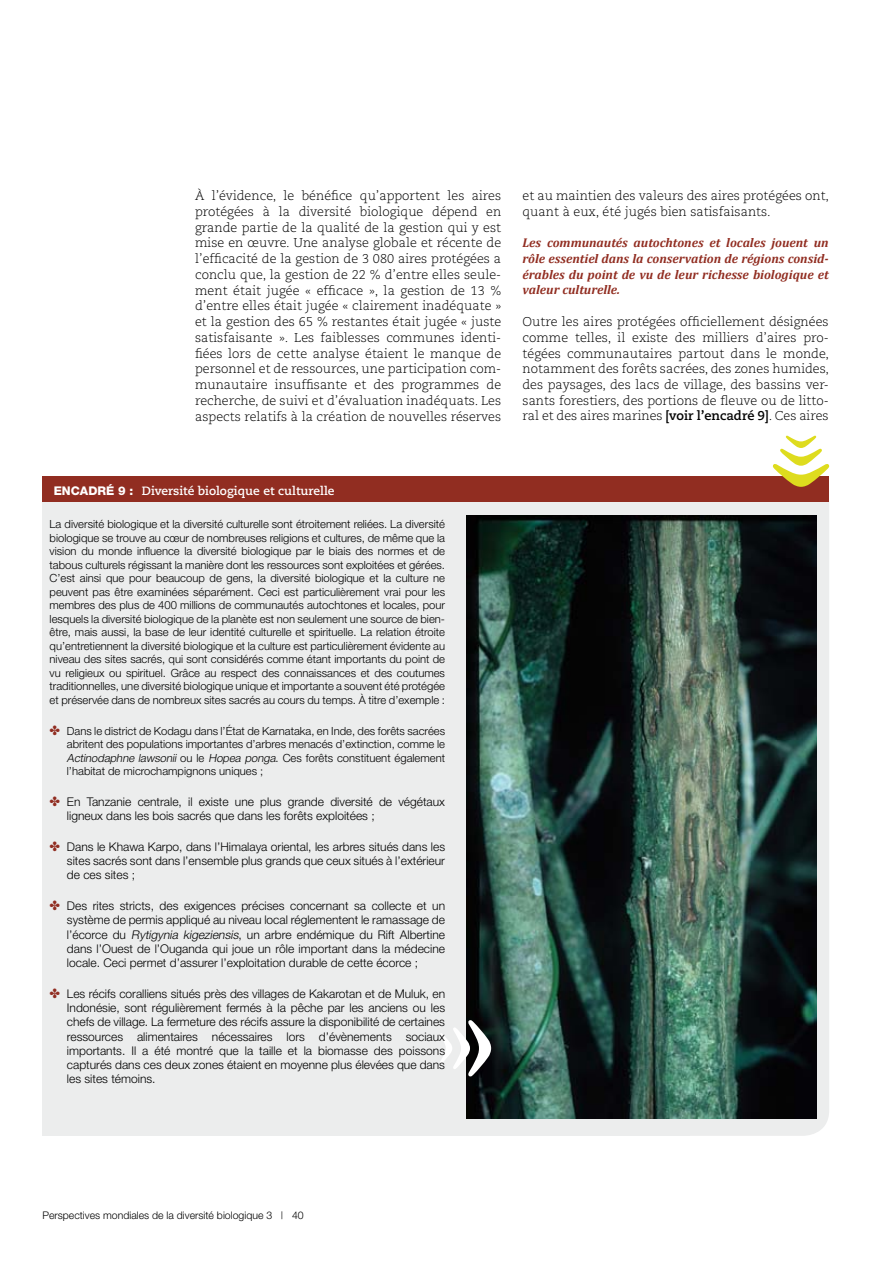
<style>
.page{position:relative;width:893px;height:1263px;background:#fff}
.page>*{position:absolute;margin:0;border:0;box-sizing:border-box;transform-origin:0 0}
.t1{font:300 12.75px/15.8px "Caecilia LT Std";color:#000;text-align:justify}
.t2{font:italic 700 12.75px/15.8px "Cambria";color:#912d21;text-align:justify}
.t3{font:300 12px/14.2px "Helvetica Neue";color:#000;text-align:justify}
.t4{font:700 12px "Caecilia LT Std";color:#fff}
.t5{font:300 11.25px/13.5px "Helvetica Neue";color:#000;text-align:justify}
.t6{font:300 10.5px "Helvetica Neue";color:#000}
.s1{font-weight:700}
.s2{font-family:"Helvetica Neue";font-weight:800}
.s3{color:#912d21}
.s4{font-style:italic}
</style>
<div class="page">
<div style="left:660px;top:477px;width:169px;height:659px;background:#eceded;border-radius:26px"></div>
<div style="left:43px;top:487px;width:647px;height:649px;background:#eceded"></div>
<div style="left:43px;top:476px;width:786px;height:25px;background:#912d21"></div>
<svg style="left:773px;top:435px;width:56px;height:52px"></svg>
<img style="left:466px;top:515px;width:350px;height:603px">
<svg style="left:440px;top:1020px;width:51px;height:57px"></svg>
<p class="t1" style="left:195px;top:188px;width:308px">À l’évidence, le bénéfice qu’apportent les aires protégées à la diversité biologique dépend en grande partie de la qualité de la gestion qui y est mise en œuvre. Une analyse globale et récente de l’efficacité de la gestion de 3 080 aires protégées a conclu que, la gestion de 22 % d’entre elles seule&shy;ment était jugée « efficace », la gestion de 13 % d’entre elles était jugée « clairement inadéquate » et la gestion des 65 % restantes était jugée « juste satisfaisante ». Les faiblesses communes identi&shy;fiées lors de cette analyse étaient le manque de personnel et de ressources, une participation com&shy;munautaire insuffisante et des programmes de recherche, de suivi et d’évaluation inadéquats. Les aspects relatifs à la création de nouvelles réserves</p>
<p class="t1" style="left:522px;top:188px;width:308px">et au maintien des valeurs des aires protégées ont, quant à eux, été jugés bien satisfaisants.</p>
<p class="t2" style="left:522px;top:235px;width:308px">Les communautés autochtones et locales jouent un rôle essentiel dans la conservation de régions consid&shy;érables du point de vu de leur richesse biologique et valeur culturelle.</p>
<p class="t1" style="left:522px;top:314px;width:308px">Outre les aires protégées officiellement désignées comme telles, il existe des milliers d’aires pro&shy;tégées communautaires partout dans le monde, notamment des forêts sacrées, des zones humides, des paysages, des lacs de village, des bassins ver&shy;sants forestiers, des portions de fleuve ou de litto&shy;ral et des aires marines <span class="s1">[voir l’encadré 9]</span>. Ces aires</p>
<p class="t4" style="left:54px;top:483px;width:282px"><span class="s2">ENCADRÉ 9 :</span> Diversité biologique et culturelle</p>
<p class="t5" style="left:50px;top:517px;width:397px">La diversité biologique et la diversité culturelle sont étroitement reliées. La diversité biologique se trouve au cœur de nombreuses religions et cultures, de même que la vision du monde influence la diversité biologique par le biais des normes et de tabous culturels régissant la manière dont les ressources sont exploitées et gérées.<br>C’est ainsi que pour beaucoup de gens, la diversité biologique et la culture ne peuvent pas être examinées séparément. Ceci est particulièrement vrai pour les membres des plus de 400 millions de communautés autochtones et locales, pour lesquels la diversité biologique de la planète est non seulement une source de bien&shy;être, mais aussi, la base de leur identité culturelle et spirituelle. La relation étroite qu’entretiennent la diversité biologique et la culture est particulièrement évidente au niveau des sites sacrés, qui sont considérés comme étant importants du point de vu religieux ou spirituel. Grâce au respect des connaissances et des coutumes traditionnelles, une diversité biologique unique et importante a souvent été protégée et préservée dans de nombreux sites sacrés au cours du temps. À titre d’exemple :</p>
<p class="t5" style="left:67px;top:724px;width:380px;text-indent:-17px"><span class="s3">✤</span> Dans le district de Kodagu dans l’État de Karnataka, en Inde, des forêts sacrées abritent des populations importantes d’arbres menacés d’extinction, comme le <span class="s4">Actinodaphne lawsonii</span> ou le <span class="s4">Hopea ponga</span>. Ces forêts constituent également l’habitat de microchampignons uniques ;</p>
<p class="t3" style="left:67px;top:794px;width:380px;text-indent:-17px"><span class="s3">✤</span> En Tanzanie centrale, il existe une plus grande diversité de végétaux ligneux dans les bois sacrés que dans les forêts exploitées ;</p>
<p class="t3" style="left:67px;top:839px;width:380px;text-indent:-17px"><span class="s3">✤</span> Dans le Khawa Karpo, dans l’Himalaya oriental, les arbres situés dans les sites sacrés sont dans l’ensemble plus grands que ceux situés à l’extérieur de ces sites ;</p>
<p class="t3" style="left:67px;top:898px;width:380px;text-indent:-17px"><span class="s3">✤</span> Des rites stricts, des exigences précises concernant sa collecte et un système de permis appliqué au niveau local réglementent le ramassage de l’écorce du <span class="s4">Rytigynia kigeziensis</span>, un arbre endémique du Rift Albertine dans l’Ouest de l’Ouganda qui joue un rôle important dans la médecine locale. Ceci permet d’assurer l’exploitation durable de cette écorce ;</p>
<p class="t3" style="left:67px;top:986px;width:380px;text-indent:-17px"><span class="s3">✤</span> Les récifs coralliens situés près des villages de Kakarotan et de Muluk, en Indonésie, sont régulièrement fermés à la pêche par les anciens ou les chefs de village. La fermeture des récifs assure la disponibilité de certaines ressources alimentaires nécessaires lors d’évènements sociaux importants. Il a été montré que la taille et la biomasse des poissons capturés dans ces deux zones étaient en moyenne plus élevées que dans les sites témoins.</p>
<p class="t6" style="left:43px;top:1209px;width:263px">Perspectives mondiales de la diversité biologique 3 | 40</p>
</div>
